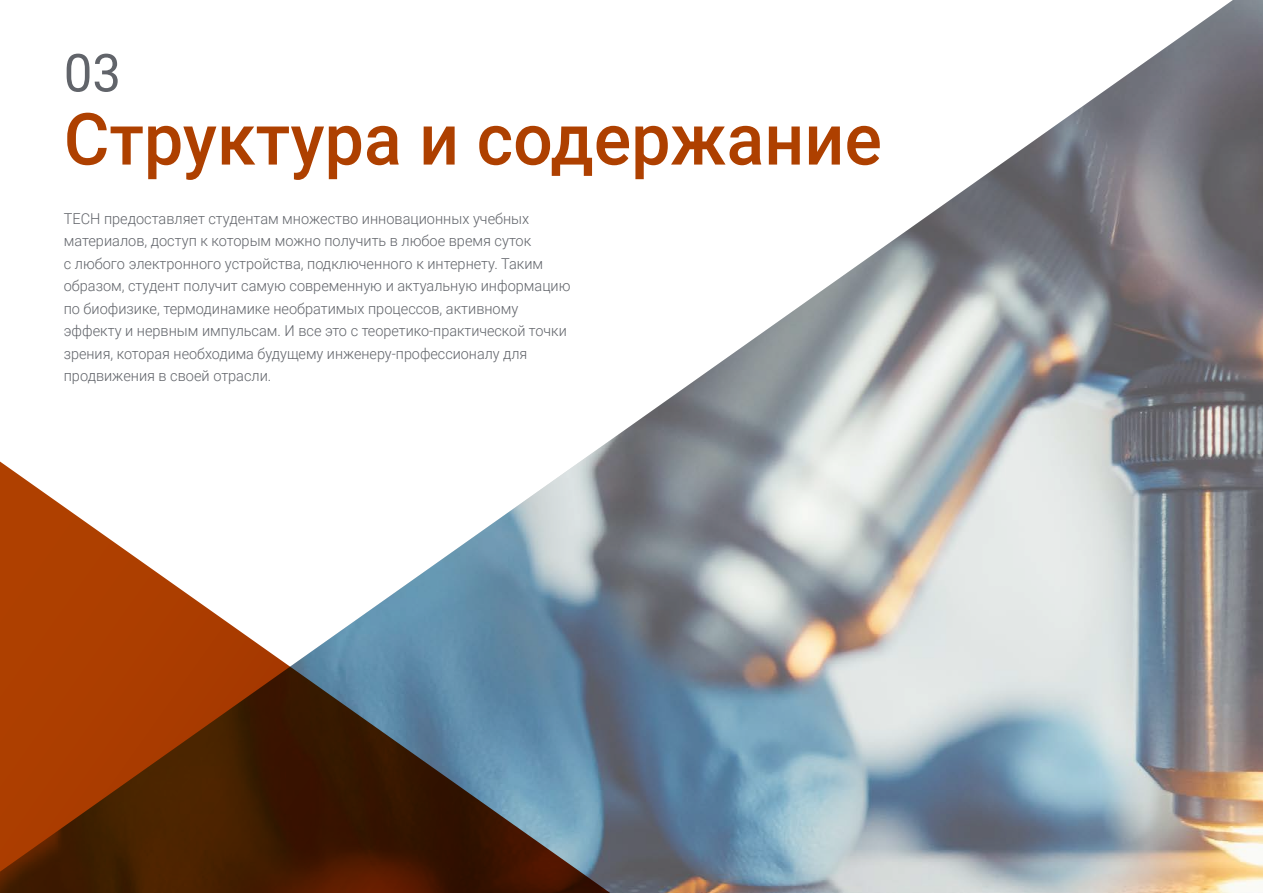
<style>
.page{position:relative;width:1263px;height:893px;background:#fff}
.page>*{position:absolute;margin:0;border:0;box-sizing:border-box;transform-origin:0 0}
.t1{font:500 72px "Roboto";color:#ae4000}
.t2{font:52.5px "Roboto";color:#61646a}
.t3{font:300 15px/22.5px "Roboto";color:#61646a}
</style>
<div class="page">
<img style="left:602px;top:0;width:661px;height:893px">
<svg style="left:0;top:446px;width:640px;height:447px"></svg>
<h2 class="t2" style="left:64px;top:36px;width:59px">03</h2>
<h1 class="t1" style="left:64px;top:89px;width:820px">Структура и содержание</h1>
<p class="t3" style="left:64px;top:207px;width:508px">TECH предоставляет студентам множество инновационных учебных материалов, доступ к которым можно получить в любое время суток<br>с любого электронного устройства, подключенного к интернету. Таким образом, студент получит самую современную и актуальную информацию по биофизике, термодинамике необратимых процессов, активному эффекту и нервным импульсам. И все это с теоретико-практической точки зрения, которая необходима будущему инженеру-профессионалу для продвижения в своей отрасли.</p>
</div>
